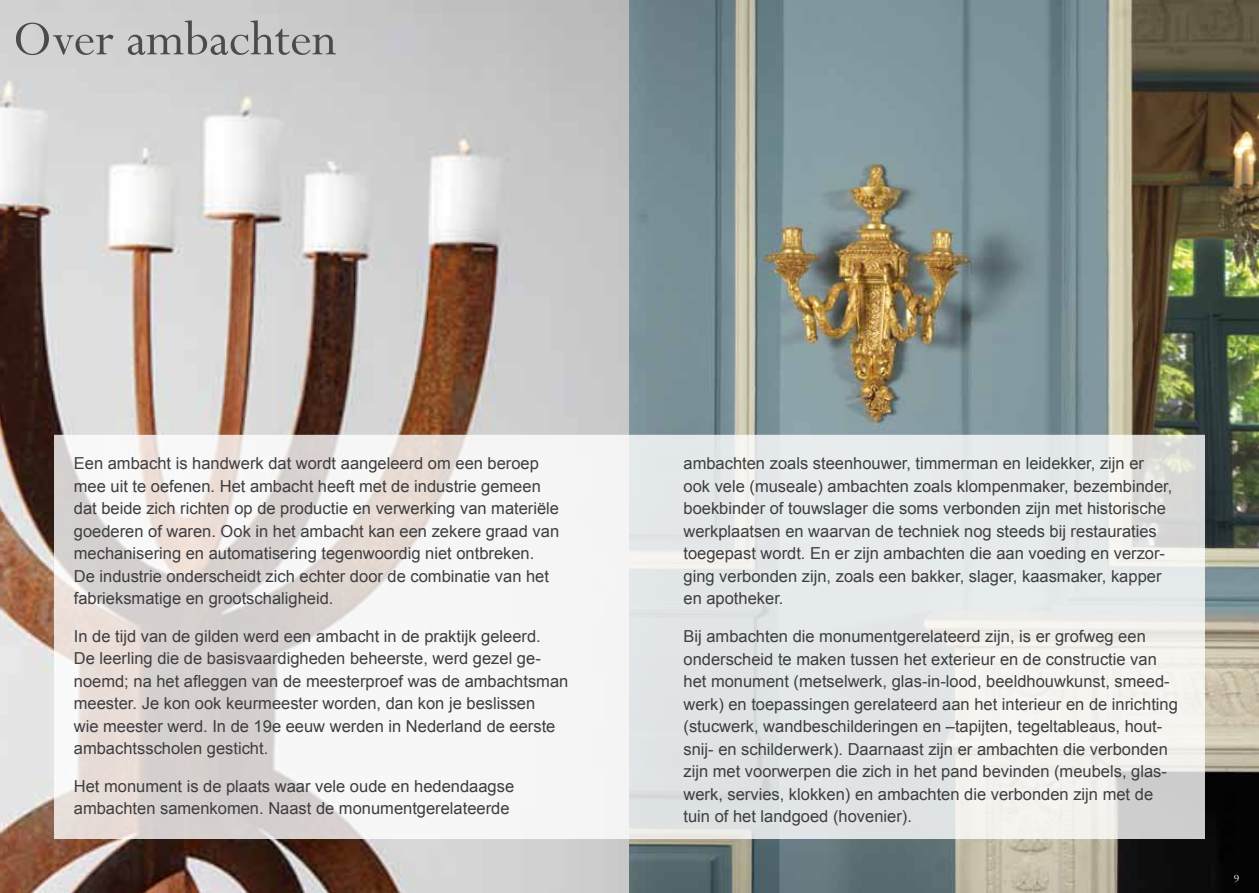
<style>
.page{position:relative;width:1259px;height:893px;background:#fff}
.page>*{position:absolute;margin:0;border:0;box-sizing:border-box;transform-origin:0 0}
.t1{font:54px "Perpetua";color:#4b4b4d}
.t2{font:16.5px/22.5px "Arial";color:#3e3d40}
.t3{font:12px "Perpetua";color:#fff}
</style>
<div class="page">
<img style="left:0;top:0;width:1259px;height:893px">
<svg style="left:54px;top:435px;width:1151px;height:404px"></svg>
<h1 class="t1" style="left:13px;top:5px;width:325px">Over ambachten</h1>
<p class="t2" style="left:74px;top:452px;width:487px">Een ambacht is handwerk dat wordt aangeleerd om een beroep mee uit te oefenen. Het ambacht heeft met de industrie gemeen dat beide zich richten op de productie en verwerking van materiële goederen of waren. Ook in het ambacht kan een zekere graad van mechanisering en automatisering tegenwoordig niet ontbreken.<br>De industrie onderscheidt zich echter door de combinatie van het fabrieksmatige en grootschaligheid.</p>
<p class="t2" style="left:74px;top:625px;width:496px">In de tijd van de gilden werd een ambacht in de praktijk geleerd.<br>De leerling die de basisvaardigheden beheerste, werd gezel ge&shy;noemd; na het afleggen van de meesterproef was de ambachtsman meester. Je kon ook keurmeester worden, dan kon je beslissen<br>wie meester werd. In de 19e eeuw werden in Nederland de eerste ambachtsscholen gesticht.</p>
<p class="t2" style="left:74px;top:775px;width:442px">Het monument is de plaats waar vele oude en hedendaagse ambachten samenkomen. Naast de monumentgerelateerde</p>
<p class="t2" style="left:683px;top:453px;width:490px">ambachten zoals steenhouwer, timmerman en leidekker, zijn er ook vele (museale) ambachten zoals klompenmaker, bezembinder, boekbinder of touwslager die soms verbonden zijn met historische werkplaatsen en waarvan de techniek nog steeds bij restauraties toegepast wordt. En er zijn ambachten die aan voeding en verzor&shy;ging verbonden zijn, zoals een bakker, slager, kaasmaker, kapper en apotheker.</p>
<p class="t2" style="left:683px;top:625px;width:496px">Bij ambachten die monumentgerelateerd zijn, is er grofweg een onderscheid te maken tussen het exterieur en de constructie van het monument (metselwerk, glas-in-lood, beeldhouwkunst, smeed&shy;werk) en toepassingen gerelateerd aan het interieur en de inrichting (stucwerk, wandbeschilderingen en –tapijten, tegeltableaus, hout&shy;snij- en schilderwerk). Daarnaast zijn er ambachten die verbonden zijn met voorwerpen die zich in het pand bevinden (meubels, glas&shy;werk, servies, klokken) en ambachten die verbonden zijn met de tuin of het landgoed (hovenier).</p>
<p class="t3" style="left:1233px;top:871px;width:7px">9</p>
</div>
